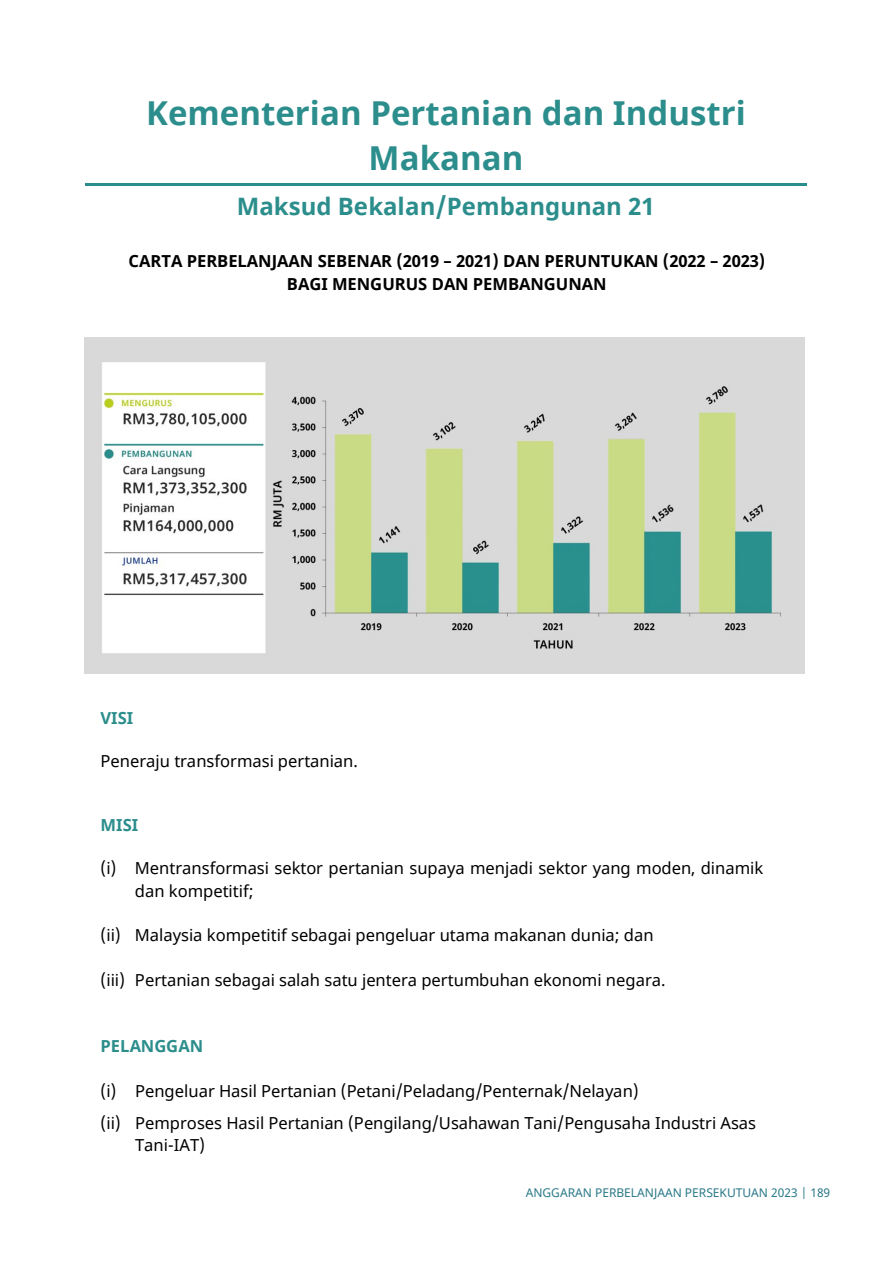
<style>
.page{position:relative;width:894px;height:1264px;background:#fff}
.page>*{position:absolute;margin:0;border:0;box-sizing:border-box;transform-origin:0 0}
.t1{font:700 33px/45px "Noto Sans";color:#2c8e8c;text-align:center}
.t2{font:700 24px "Noto Sans";letter-spacing:.005em;color:#2c8e8c}
.t3{font:16.5px/22.5px "Noto Sans";color:#000}
.t4{font:700 16.5px "Noto Sans";letter-spacing:-.005em;color:#000}
.t5{font:700 16.5px "Noto Sans";color:#2c8e8c}
.t6{font:12px "Noto Sans";color:#297887}
</style>
<div class="page">
<hr style="left:85px;top:183px;width:721px;height:2px;background:#2c8e8c">
<img style="left:85px;top:338px;width:719px;height:335px">
<p class="t1" style="left:146px;top:91px;width:601px">Kementerian Pertanian dan Industri<br>Makanan</p>
<p class="t2" style="left:237px;top:189px;width:419px">Maksud Bekalan/Pembangunan 21</p>
<p class="t4" style="left:129px;top:249px;width:638px">CARTA PERBELANJAAN SEBENAR (2019 – 2021) DAN PERUNTUKAN (2022 – 2023)</p>
<p class="t4" style="left:287px;top:272px;width:321px">BAGI MENGURUS DAN PEMBANGUNAN</p>
<h1 class="t5" style="left:100px;top:706px;width:34px">VISI</h1>
<p class="t3" style="left:100px;top:750px;width:259px">Peneraju transformasi pertanian.</p>
<h1 class="t5" style="left:100px;top:813px;width:39px">MISI</h1>
<p class="t3" style="left:135px;top:857px;width:629px;text-indent:-34px">(i) Mentransformasi sektor pertanian supaya menjadi sektor yang moden, dinamik dan kompetitif;</p>
<p class="t3" style="left:100px;top:924px;width:554px">(ii) Malaysia kompetitif sebagai pengeluar utama makanan dunia; dan</p>
<p class="t3" style="left:100px;top:969px;width:566px">(iii) Pertanian sebagai salah satu jentera pertumbuhan ekonomi negara.</p>
<h1 class="t5" style="left:100px;top:1034px;width:104px">PELANGGAN</h1>
<p class="t3" style="left:100px;top:1080px;width:539px">(i) Pengeluar Hasil Pertanian (Petani/Peladang/Penternak/Nelayan)</p>
<p class="t3" style="left:135px;top:1111px;width:622px;text-indent:-35px">(ii) Pemproses Hasil Pertanian (Pengilang/Usahawan Tani/Pengusaha Industri Asas<br>Tani-IAT)</p>
<p class="t6" style="left:525px;top:1184px;width:306px">ANGGARAN PERBELANJAAN PERSEKUTUAN 2023 | 189</p>
</div>
